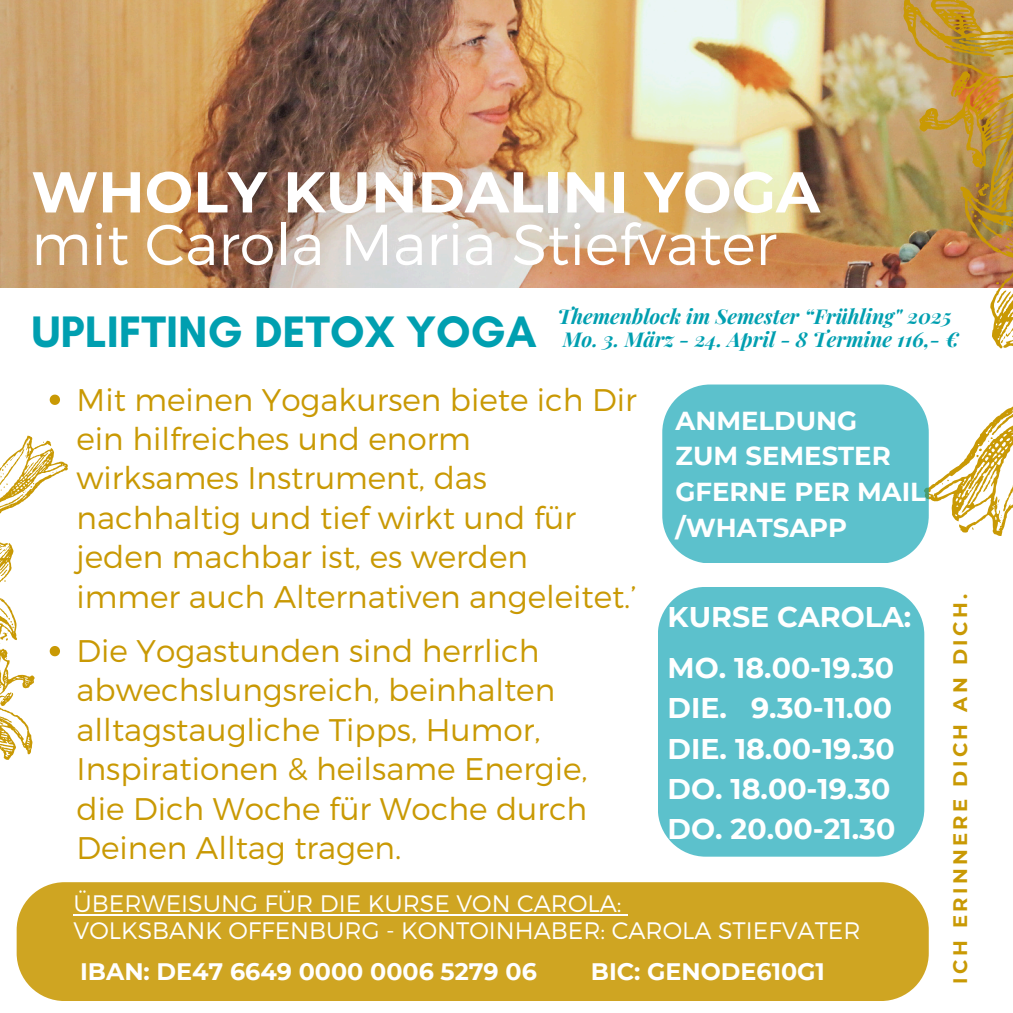
<style>
.page{position:relative;width:1013px;height:1013px;background:#fff}
.page>*{position:absolute;margin:0;border:0;box-sizing:border-box;transform-origin:0 0}
.t1{font:300 57.5px/52.5px "Montserrat";color:#fff}
.t2{font:700 44.88px "Glacial Indifference";color:#009fb0}
.t3{font:300 31.25px/39.4px "Montserrat";color:#c99904}
.t4{font:700 28.38px/40.1px "Montserrat";color:#fff}
.t5{font:700 26px/35.6px "Montserrat";color:#fff}
.t6{font:300 23.75px/27.2px "Montserrat";color:#fff}
.t7{font:700 23.75px "Montserrat";color:#fff}
.t8{font:italic 700 20.5px "Playfair Display";color:#009fb0}
.t9{font:700 19.5px "Montserrat";letter-spacing:.17em;color:#c99904}
.s1{font-weight:700}
</style>
<div class="page">
<img style="left:0;top:0;width:903px;height:287px">
<svg style="left:1012px;top:205px;width:1px;height:47px"></svg>
<img style="left:903px;top:0;width:109px;height:321px">
<svg style="left:928px;top:321px;width:85px;height:215px"></svg>
<svg style="left:945px;top:45px;width:67px;height:59px;background:#c4933e"></svg>
<svg style="left:975px;top:176px;width:14px;height:21px"></svg>
<div style="left:17px;top:882px;width:911px;height:119px;background:#cfa522"></div>
<hr style="left:74px;top:913px;width:547px;height:2px;background:#fff">
<svg style="left:621px;top:913px;width:7px;height:2px"></svg>
<div style="left:658px;top:587px;width:266px;height:269px;background:#5cc1cc"></div>
<svg style="left:0;top:394px;width:68px;height:366px"></svg>
<div style="left:662px;top:384px;width:266px;height:179px;background:#5cc1cc"></div>
<h1 class="t1" style="left:31px;top:163px;width:790px"><span class="s1">WHOLY KUNDALINI YOGA </span>mit Carola Maria Stiefvater</h1>
<h5 class="t2" style="left:31px;top:304px;width:507px">UPLIFTING DETOX YOGA</h5>
<p class="t8" style="left:557px;top:302px;width:395px">Themenblock im Semester “Frühling" 2025</p>
<h3 class="t8" style="left:563px;top:325px;width:397px">Mo. 3. März - 24. April - 8 Termine 116,- €</h3>
<p class="t3" style="left:77px;top:378px;width:561px">Mit meinen Yogakursen biete ich Dir ein hilfreiches und enorm wirksames Instrument, das nachhaltig und tief wirkt und für jeden machbar ist, es werden immer auch Alternativen angeleitet.’</p>
<p class="t3" style="left:77px;top:629px;width:512px">Die Yogastunden sind herrlich abwechslungsreich, beinhalten alltagstaugliche Tipps, Humor,<br>Inspirationen &amp; heilsame Energie, die Dich Woche für Woche durch<br>Deinen Alltag tragen.</p>
<p class="t5" style="left:675px;top:402px;width:252px">ANMELDUNG<br>ZUM SEMESTER<br>GFERNE PER MAIL /WHATSAPP</p>
<p class="t4" style="left:667px;top:596px;width:245px">KURSE CAROLA:</p>
<p class="t4" style="left:667px;top:648px;width:229px">MO. 18.00-19.30<br>DIE. 9.30-11.00<br>DIE. 18.00-19.30<br>DO. 18.00-19.30<br>DO. 20.00-21.30</p>
<p class="t6" style="left:74px;top:888px;width:788px">ÜBERWEISUNG FÜR DIE KURSE VON CAROLA:<br>VOLKSBANK OFFENBURG - KONTOINHABER: CAROLA STIEFVATER</p>
<h2 class="t7" style="left:80px;top:957px;width:458px">IBAN: DE47 6649 0000 0006 5279 06</h2>
<h2 class="t7" style="left:591px;top:957px;width:236px">BIC: GENODE610G1</h2>
<p class="t9" style="left:948px;top:983px;width:391px;rotate:-90deg">ICH ERINNERE DICH AN DICH.</p>
</div>
